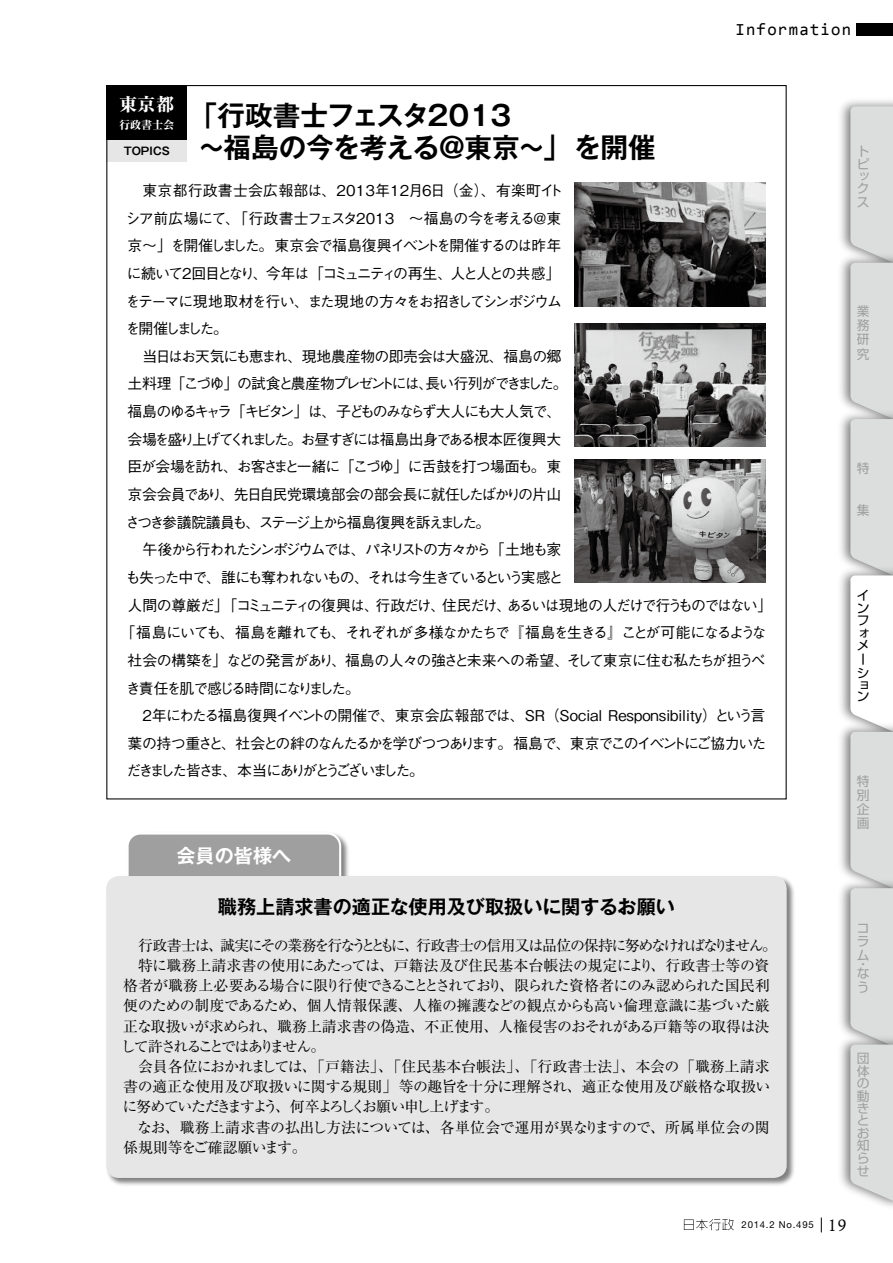
<style>
.page{position:relative;width:893px;height:1263px;background:#fff}
.page>*{position:absolute;margin:0;border:0;box-sizing:border-box;transform-origin:0 0}
.t1{font:700 27.6px/32px "Gothic MB101 Pro De";letter-spacing:-.035em;color:#000}
.t2{font:700 19.2px "Gothic MB101 Pro De";color:#000}
.t3{font:700 19.2px "Gothic MB101 Pro De";color:#fff}
.t4{font:800 18px "Ryumin Pro";color:#fff}
.t5{font:16.95px "Consolas";letter-spacing:.075em;color:#000}
.t6{font:500 14.85px/27.6px "Gothic BBB Pro";letter-spacing:-.105em;color:#000}
.t7{font:14.85px "Ryumin Pro";letter-spacing:-.04em;color:#000}
.t8{font:14.85px "Ryumin Pro";letter-spacing:-.02em;color:#000}
.t9{font:500 14.85px "Gothic BBB Pro";color:#000}
.t10{font:14.85px "Ryumin Pro";letter-spacing:-.095em;color:#000}
.t11{font:500 14.85px "Gothic BBB Pro";letter-spacing:-.065em;color:#000}
.t12{font:14.85px "Ryumin Pro";letter-spacing:.005em;color:#000}
.t13{font:14.85px "Ryumin Pro";letter-spacing:.01em;color:#000}
.t14{font:500 14.85px "Gothic BBB Pro";letter-spacing:-.13em;color:#000}
.t15{font:14.85px "Ryumin Pro";letter-spacing:-.125em;color:#000}
.t16{font:500 14.85px "Gothic BBB Pro";letter-spacing:-.18em;color:#000}
.t17{font:500 14.85px "Gothic BBB Pro";letter-spacing:-.125em;color:#000}
.t18{font:14.85px "Ryumin Pro";letter-spacing:-.135em;color:#000}
.t19{font:12.75px/12.5px "Shin Go Pro";color:#9f9fa0;text-align:justify}
.t20{font:12.75px/12.6px "Shin Go Pro";color:#000}
.t21{font:800 11.1px "Ryumin Pro";letter-spacing:-.01em;color:#fff}
.t22{font:700 10.65px "Gothic MB101 Pro De";color:#000}
.t23{font:9.6px "Helvetica Neue";letter-spacing:.08em;color:#000}
.s1{font-family:"Calisto";font-size:16.5px}
</style>
<div class="page">
<svg style="left:821px;top:1217px;width:1px;height:15px"></svg>
<svg style="left:684px;top:1219px;width:50px;height:11px"></svg>
<div style="left:856px;top:23px;width:37px;height:13px;background:#000"></div>
<div style="left:836px;top:96px;width:57px;height:177px;background:#000;opacity:.5"></div>
<div style="left:836px;top:253px;width:57px;height:177px;background:#000;opacity:.5"></div>
<div style="left:836px;top:409px;width:57px;height:177px;background:#000;opacity:.5"></div>
<div style="left:836px;top:565px;width:57px;height:177px;background:#000;opacity:.5"></div>
<div style="left:836px;top:722px;width:57px;height:177px;background:#000;opacity:.5"></div>
<div style="left:836px;top:878px;width:57px;height:179px;background:#000;opacity:.5"></div>
<div style="left:836px;top:1034px;width:57px;height:178px;background:#000;opacity:.5"></div>
<svg style="left:850px;top:106px;width:43px;height:1095px;background:#dedfdf"></svg>
<div style="left:125px;top:831px;width:226px;height:85px;background:#000;opacity:.5"></div>
<svg style="left:125px;top:831px;width:217px;height:43px;background:#a9a9aa"></svg>
<div style="left:105px;top:874px;width:692px;height:314px;background:#000;opacity:.5"></div>
<div style="left:106px;top:876px;width:681px;height:302px;background:#e6e6e6;border-radius:13px"></div>
<div style="left:106px;top:85px;width:81px;height:55px;background:#000"></div>
<div style="left:106px;top:140px;width:81px;height:22px;background:#e6e6e6"></div>
<img style="left:574px;top:183px;width:191px;height:123px">
<img style="left:574px;top:323px;width:191px;height:123px">
<img style="left:574px;top:459px;width:191px;height:124px">
<p class="t5" style="left:735px;top:19px;width:117px">Information</p>
<p class="t4" style="left:119px;top:90px;width:57px">東京都</p>
<p class="t21" style="left:119px;top:116px;width:57px">行政書士会</p>
<p class="t22" style="left:124px;top:142px;width:48px">TOPICS</p>
<h1 class="t1" style="left:190px;top:96px;width:467px">「行政書士フェスタ２０１３<br>～福島の今を考える＠東京～」を開催</h1>
<p class="t6" style="left:125px;top:175px;width:439px;text-indent:17px">東京都行政書士会広報部は、２０１３年１２月６日（金）、有楽町イトシア前広場にて、「行政書士フェスタ２０１３　～福島の今を考える＠東京～」を開催しました。東京会で福島復興イベントを開催するのは昨年に続いて２回目となり、今年は「コミュニティの再生、人と人との共感」をテーマに現地取材を行い、また現地の方々をお招きしてシンポジウムを開催しました。</p>
<p class="t6" style="left:125px;top:341px;width:444px;text-indent:17px">当日はお天気にも恵まれ、現地農産物の即売会は大盛況、福島の郷土料理「こづゆ」の試食と農産物プレゼントには、長い行列ができました。福島のゆるキャラ「キビタン」は、子どものみならず大人にも大人気で、会場を盛り上げてくれました。お昼すぎには福島出身である根本匠復興大臣が会場を訪れ、お客さまと一緒に「こづゆ」に舌鼓を打つ場面も。東京会会員であり、先日自民党環境部会の部会長に就任したばかりの片山さつき参議院議員も、ステージ上から福島復興を訴えました。</p>
<p class="t14" style="left:142px;top:538px;width:420px">午後から行われたシンポジウムでは、パネリストの方々から「土地も家</p>
<p class="t6" style="left:126px;top:562px;width:439px">も失った中で、誰にも奪われないもの、それは今生きているという実感と</p>
<p class="t6" style="left:128px;top:589px;width:646px">人間の尊厳だ」「コミュニティの復興は、行政だけ、住民だけ、あるいは現地の人だけで行うものではない」</p>
<p class="t6" style="left:121px;top:617px;width:648px">「福島にいても、福島を離れても、それぞれが多様なかたちで『福島を生きる』ことが可能になるような</p>
<p class="t11" style="left:128px;top:648px;width:640px">社会の構築を」などの発言があり、福島の人々の強さと未来への希望、そして東京に住む私たちが担うべ</p>
<p class="t17" style="left:126px;top:676px;width:236px">き責任を肌で感じる時間になりました。</p>
<p class="t9" style="left:140px;top:704px;width:627px">２年にわたる福島復興イベントの開催で、東京会広報部では、ＳＲ（Social Responsibility）という言</p>
<p class="t6" style="left:128px;top:727px;width:640px">葉の持つ重さと、社会との絆のなんたるかを学びつつあります。福島で、東京でこのイベントにご協力いた</p>
<p class="t16" style="left:126px;top:759px;width:299px">だきました皆さま、本当にありがとうございました。</p>
<p class="t3" style="left:176px;top:840px;width:116px">会員の皆様へ</p>
<p class="t2" style="left:218px;top:891px;width:459px">職務上請求書の適正な使用及び取扱いに関するお願い</p>
<p class="t10" style="left:138px;top:933px;width:640px">行政書士は、誠実にその業務を行なうとともに、行政書士の信用又は品位の保持に努めなければなりません。</p>
<p class="t13" style="left:138px;top:954px;width:633px">特に職務上請求書の使用にあたっては、戸籍法及び住民基本台帳法の規定により、行政書士等の資</p>
<p class="t7" style="left:123px;top:974px;width:648px">格者が職務上必要ある場合に限り行使できることとされており、限られた資格者にのみ認められた国民利</p>
<p class="t8" style="left:123px;top:994px;width:648px">便のための制度であるため、個人情報保護、人権の擁護などの観点からも高い倫理意識に基づいた厳</p>
<p class="t7" style="left:123px;top:1014px;width:648px">正な取扱いが求められ、職務上請求書の偽造、不正使用、人権侵害のおそれがある戸籍等の取得は決</p>
<p class="t18" style="left:121px;top:1034px;width:206px">して許されることではありません。</p>
<p class="t12" style="left:138px;top:1055px;width:633px">会員各位におかれましては、「戸籍法」、「住民基本台帳法」、「行政書士法」、本会の「職務上請求</p>
<p class="t7" style="left:123px;top:1075px;width:649px">書の適正な使用及び取扱いに関する規則」等の趣旨を十分に理解され、適正な使用及び厳格な取扱い</p>
<p class="t15" style="left:122px;top:1095px;width:378px">に努めていただきますよう、何卒よろしくお願い申し上げます。</p>
<p class="t8" style="left:137px;top:1115px;width:634px">なお、職務上請求書の払出し方法については、各単位会で運用が異なりますので、所属単位会の関</p>
<p class="t7" style="left:123px;top:1135px;width:185px">係規則等をご確認願います。</p>
<p class="t19" style="left:857px;top:142px;width:14px;line-height:13.5px">トピ</p>
<p class="t19" style="left:857px;top:168px;width:14px">ックス</p>
<p class="t19" style="left:857px;top:303px;width:14px;line-height:14.1px">業務研究</p>
<p class="t19" style="left:857px;top:462px;width:16px">特　</p>
<p class="t19" style="left:857px;top:502px;width:14px">集</p>
<p class="t20" style="left:857px;top:587px;width:14px;text-align:justify">インフォメ</p>
<p class="t20" style="left:857px;top:651px;width:13px;line-height:13.5px">ーシ</p>
<p class="t20" style="left:857px;top:677px;width:14px;line-height:11.6px">ョン</p>
<p class="t19" style="left:857px;top:772px;width:14px;line-height:14.1px">特別企画</p>
<p class="t19" style="left:857px;top:920px;width:13px;line-height:13.2px">コラム</p>
<p class="t19" style="left:857px;top:958px;width:14px;line-height:9.3px">・な</p>
<p class="t19" style="left:857px;top:979px;width:12px">う</p>
<p class="t19" style="left:857px;top:1050px;width:14px">団体の動きとお知らせ</p>
<p class="t23" style="left:742px;top:1219px;width:96px">2014.2 No.495 <span class="s1">19</span></p>
</div>
